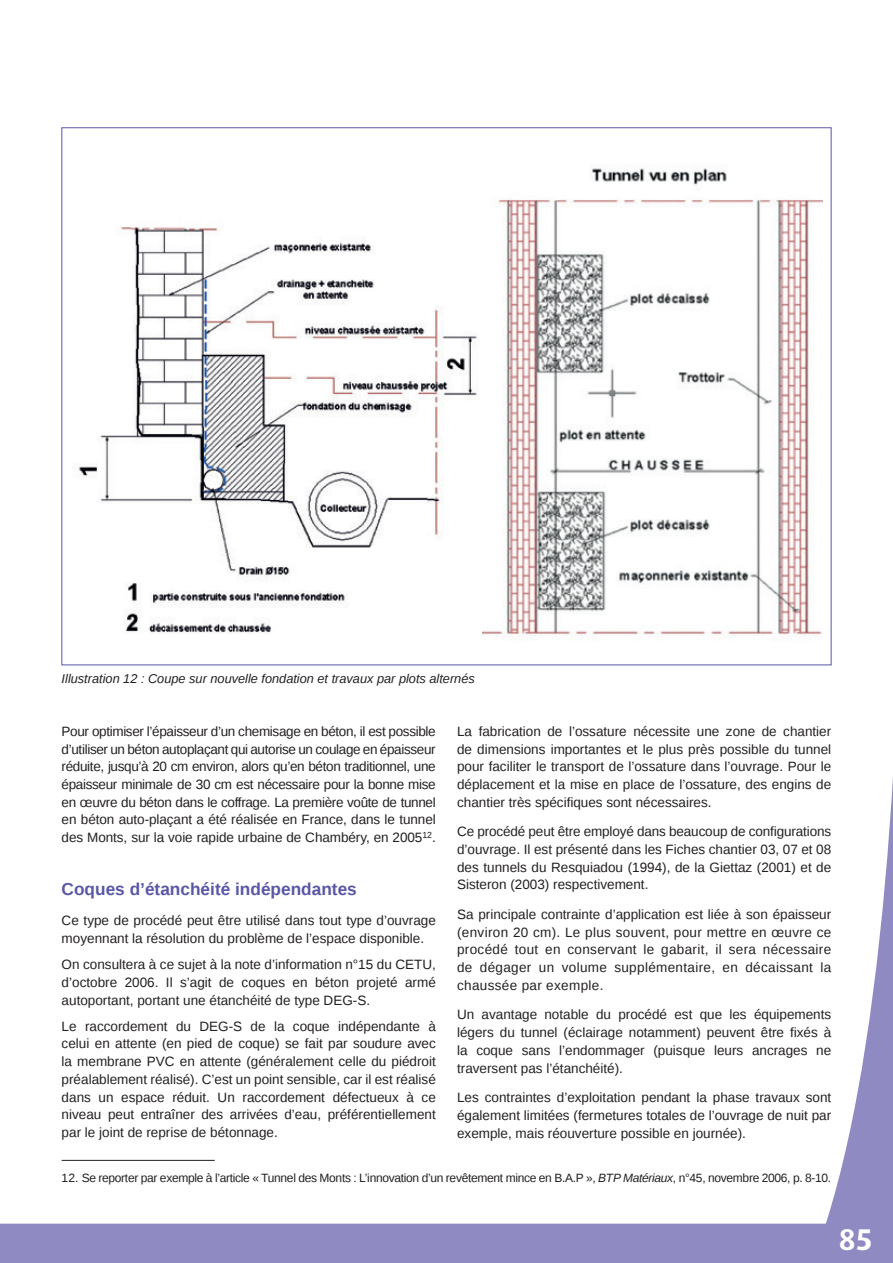
<style>
.page{position:relative;width:893px;height:1263px;background:#908ac2}
.page>*{position:absolute;margin:0;border:0;box-sizing:border-box;transform-origin:0 0}
.t1{font:700 30px "Dax OT";color:#fff}
.t2{font:700 17.25px "Liberation Sans";color:#5a57a5}
.t3{font:13.5px/17.7px "Liberation Sans";color:#231f20;text-align:justify}
.t4{font:italic 12.75px "Liberation Sans";color:#231f20}
.t5{font:12px "Liberation Sans";letter-spacing:-.025em;color:#231f20}
.s1{font-style:italic}
</style>
<div class="page">
<div style="left:0;top:0;width:893px;height:1223px;background:#fff"></div>
<hr style="left:62px;top:1160px;width:153px;height:1px;background:#231f20">
<img style="left:72px;top:210px;width:410px;height:433px">
<img style="left:483px;top:148px;width:340px;height:506px">
<p class="t4" style="left:62px;top:670px;width:415px">Illustration 12 : Coupe sur nouvelle fondation et travaux par plots alternés</p>
<p class="t3" style="left:62px;top:723px;width:376px">Pour optimiser l’épaisseur d’un chemisage en béton, il est possible d’utiliser un béton autoplaçant qui autorise un coulage en épaisseur réduite, jusqu’à 20 cm environ, alors qu’en béton traditionnel, une épaisseur minimale de 30 cm est nécessaire pour la bonne mise en œuvre du béton dans le coffrage. La première voûte de tunnel en béton auto-plaçant a été réalisée en France, dans le tunnel des Monts, sur la voie rapide urbaine de Chambéry, en 2005<sup>12</sup>.</p>
<p class="t2" style="left:62px;top:877px;width:297px">Coques d’étanchéité indépendantes</p>
<p class="t3" style="left:62px;top:912px;width:376px">Ce type de procédé peut être utilisé dans tout type d’ouvrage moyennant la résolution du problème de l’espace disponible.</p>
<p class="t3" style="left:62px;top:956px;width:376px">On consultera à ce sujet à la note d’information n°15 du CETU, d’octobre 2006. Il s’agit de coques en béton projeté armé autoportant, portant une étanchéité de type DEG-S.</p>
<p class="t3" style="left:62px;top:1018px;width:376px">Le raccordement du DEG-S de la coque indépendante à celui en attente (en pied de coque) se fait par soudure avec la membrane PVC en attente (généralement celle du piédroit préalablement réalisé). C’est un point sensible, car il est réalisé dans un espace réduit. Un raccordement défectueux à ce niveau peut entraîner des arrivées d’eau, préférentiellement par le joint de reprise de bétonnage.</p>
<p class="t3" style="left:457px;top:723px;width:376px">La fabrication de l’ossature nécessite une zone de chantier de dimensions importantes et le plus près possible du tunnel pour faciliter le transport de l’ossature dans l’ouvrage. Pour le déplacement et la mise en place de l’ossature, des engins de chantier très spécifiques sont nécessaires.</p>
<p class="t3" style="left:457px;top:823px;width:376px">Ce procédé peut être employé dans beaucoup de configurations d’ouvrage. Il est présenté dans les Fiches chantier 03, 07 et 08 des tunnels du Resquiadou (1994), de la Giettaz (2001) et de Sisteron (2003) respectivement.</p>
<p class="t3" style="left:457px;top:906px;width:376px">Sa principale contrainte d’application est liée à son épaisseur (environ 20 cm). Le plus souvent, pour mettre en œuvre ce procédé tout en conservant le gabarit, il sera nécessaire de dégager un volume supplémentaire, en décaissant la chaussée par exemple.</p>
<p class="t3" style="left:457px;top:1006px;width:376px">Un avantage notable du procédé est que les équipements légers du tunnel (éclairage notamment) peuvent être fixés à la coque sans l’endommager (puisque leurs ancrages ne traversent pas l’étanchéité).</p>
<p class="t3" style="left:457px;top:1089px;width:376px">Les contraintes d’exploitation pendant la phase travaux sont également limitées (fermetures totales de l’ouvrage de nuit par exemple, mais réouverture possible en journée).</p>
<p class="t5" style="left:62px;top:1171px;width:771px">12. Se reporter par exemple à l’article « Tunnel des Monts : L’innovation d’un revêtement mince en B.A.P », <span class="s1">BTP Matériaux</span>, n°45, novembre 2006, p. 8-10.</p>
<h1 class="t1" style="left:839px;top:1222px;width:35px">85</h1>
</div>
